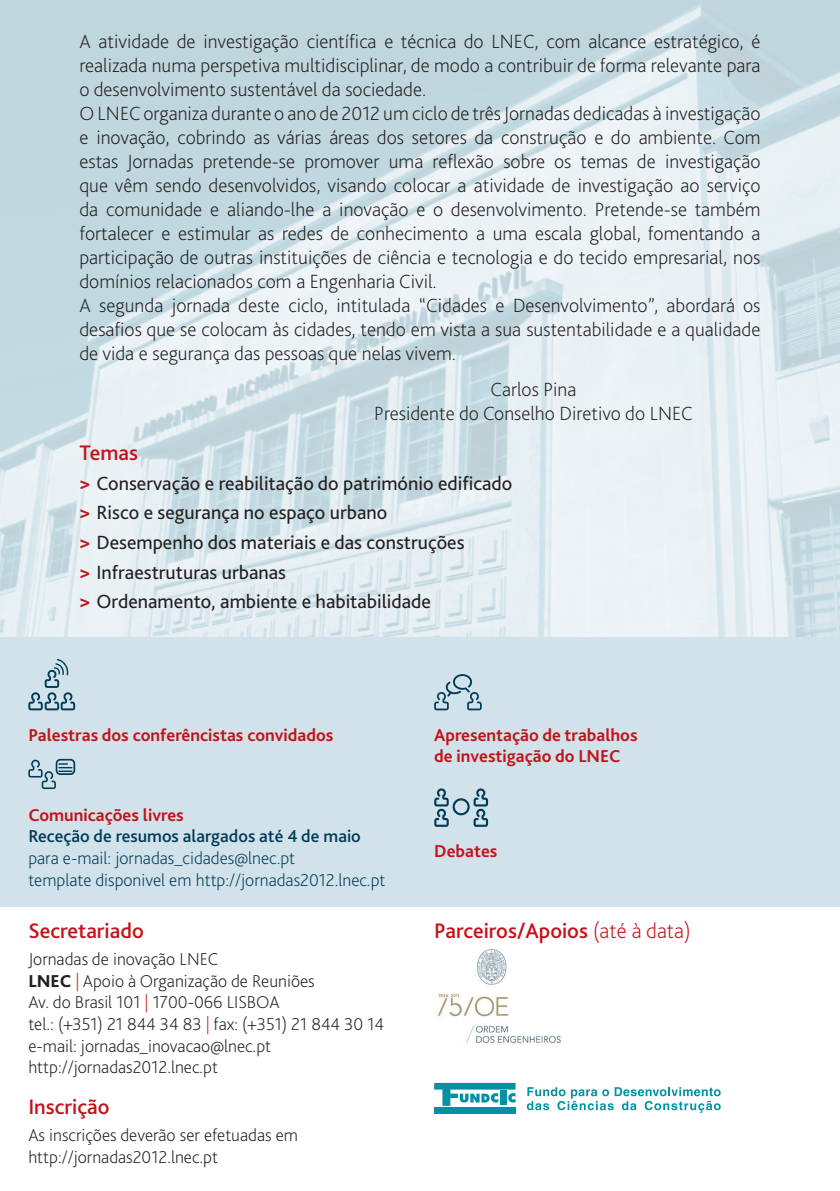
<style>
.page{position:relative;width:840px;height:1191px;background:#fff}
.page>*{position:absolute;margin:0;border:0;box-sizing:border-box;transform-origin:0 0}
.t1{font:500 22px "Bliss 2";color:#c4121a}
.t2{font:200 20px/24px "Bliss 2";color:#231f20}
.t3{font:20px/29.6px "Bliss 2";color:#231f20}
.t4{font:200 18px/21.6px "Bliss 2";color:#231f20}
.t5{font:700 18px/21.6px "Bliss 2";color:#c4121a}
.t6{font:200 18px/21.6px "Bliss 2";color:#003b57}
.t7{font:500 18px "Bliss 2";color:#003b57}
.s1{font-weight:800;color:#c4121a}
.s2{font-weight:800}
.s3{color:#c4121a}
.s4{font-weight:200}
</style>
<div class="page">
<img style="left:0;top:0;width:839px;height:637px">
<div style="left:0;top:637px;width:839px;height:270px;background:#d1e2eb"></div>
<div style="left:434px;top:1107px;width:81px;height:6px;background:#0091a2"></div>
<svg style="left:434px;top:1083px;width:81px;height:22px"></svg>
<svg style="left:526px;top:1087px;width:194px;height:25px"></svg>
<svg style="left:28px;top:759px;width:47px;height:30px"></svg>
<svg style="left:434px;top:788px;width:53px;height:39px"></svg>
<svg style="left:28px;top:659px;width:47px;height:51px"></svg>
<svg style="left:434px;top:674px;width:47px;height:36px"></svg>
<img style="left:437px;top:949px;width:124px;height:95px">
<p class="t2" style="left:79px;top:29px;width:682px">A atividade de investigação científica e técnica do LNEC, com alcance estratégico, é realizada numa perspetiva multidisciplinar, de modo a contribuir de forma relevante para o desenvolvimento sustentável da sociedade.<br>O LNEC organiza durante o ano de 2012 um ciclo de três Jornadas dedicadas à investigação e inovação, cobrindo as várias áreas dos setores da construção e do ambiente. Com estas Jornadas pretende-se promover uma reflexão sobre os temas de investigação que vêm sendo desenvolvidos, visando colocar a atividade de investigação ao serviço da comunidade e aliando-lhe a inovação e o desenvolvimento. Pretende-se também fortalecer e estimular as redes de conhecimento a uma escala global, fomentando a participação de outras instituições de ciência e tecnologia e do tecido empresarial, nos domínios relacionados com a Engenharia Civil.<br>A segunda jornada deste ciclo, intitulada “Cidades e Desenvolvimento”, abordará os desafios que se colocam às cidades, tendo em vista a sua sustentabilidade e a qualidade de vida e segurança das pessoas que nelas vivem.</p>
<p class="t2" style="left:374px;top:376px;width:320px;text-align:center">Carlos Pina<br>Presidente do Conselho Diretivo do LNEC</p>
<p class="t1" style="left:79px;top:439px;width:60px">Temas</p>
<p class="t3" style="left:79px;top:467px;width:434px"><span class="s1">&gt;</span> Conservação e reabilitação do património edificado <span class="s1">&gt;</span> Risco e segurança no espaço urbano<br><span class="s1">&gt;</span> Desempenho dos materiais e das construções<br><span class="s1">&gt;</span> Infraestruturas urbanas<br><span class="s1">&gt;</span> Ordenamento, ambiente e habitabilidade</p>
<p class="t5" style="left:28px;top:723px;width:306px">Palestras dos conferêncistas convidados</p>
<p class="t5" style="left:434px;top:723px;width:205px">Apresentação de trabalhos de investigação do LNEC</p>
<p class="t5" style="left:28px;top:803px;width:157px">Comunicações livres</p>
<p class="t7" style="left:28px;top:825px;width:334px">Receção de resumos alargados até 4 de maio</p>
<p class="t6" style="left:28px;top:847px;width:358px">para e-mail: jornadas_cidades@lnec.pt<br>template disponivel em http://jornadas2012.lnec.pt</p>
<p class="t1" style="left:28px;top:917px;width:117px">Secretariado</p>
<p class="t4" style="left:28px;top:948px;width:357px">Jornadas de inovação LNEC<br><span class="s2">LNEC</span> <span class="s3">|</span> Apoio à Organização de Reuniões<br>Av. do Brasil 101 <span class="s3">|</span> 1700-066 LISBOA<br>tel.: (+351) 21 844 34 83 <span class="s3">|</span> fax: (+351) 21 844 30 14 e-mail: jornadas_inovacao@lnec.pt http://jornadas2012.lnec.pt</p>
<p class="t1" style="left:28px;top:1092px;width:83px">Inscrição</p>
<p class="t4" style="left:28px;top:1123px;width:271px">As inscrições deverão ser efetuadas em http://jornadas2012.lnec.pt</p>
<p class="t5" style="left:434px;top:840px;width:65px">Debates</p>
<p class="t1" style="left:434px;top:917px;width:258px">Parceiros/Apoios <span class="s4">(até à data)</span></p>
</div>
